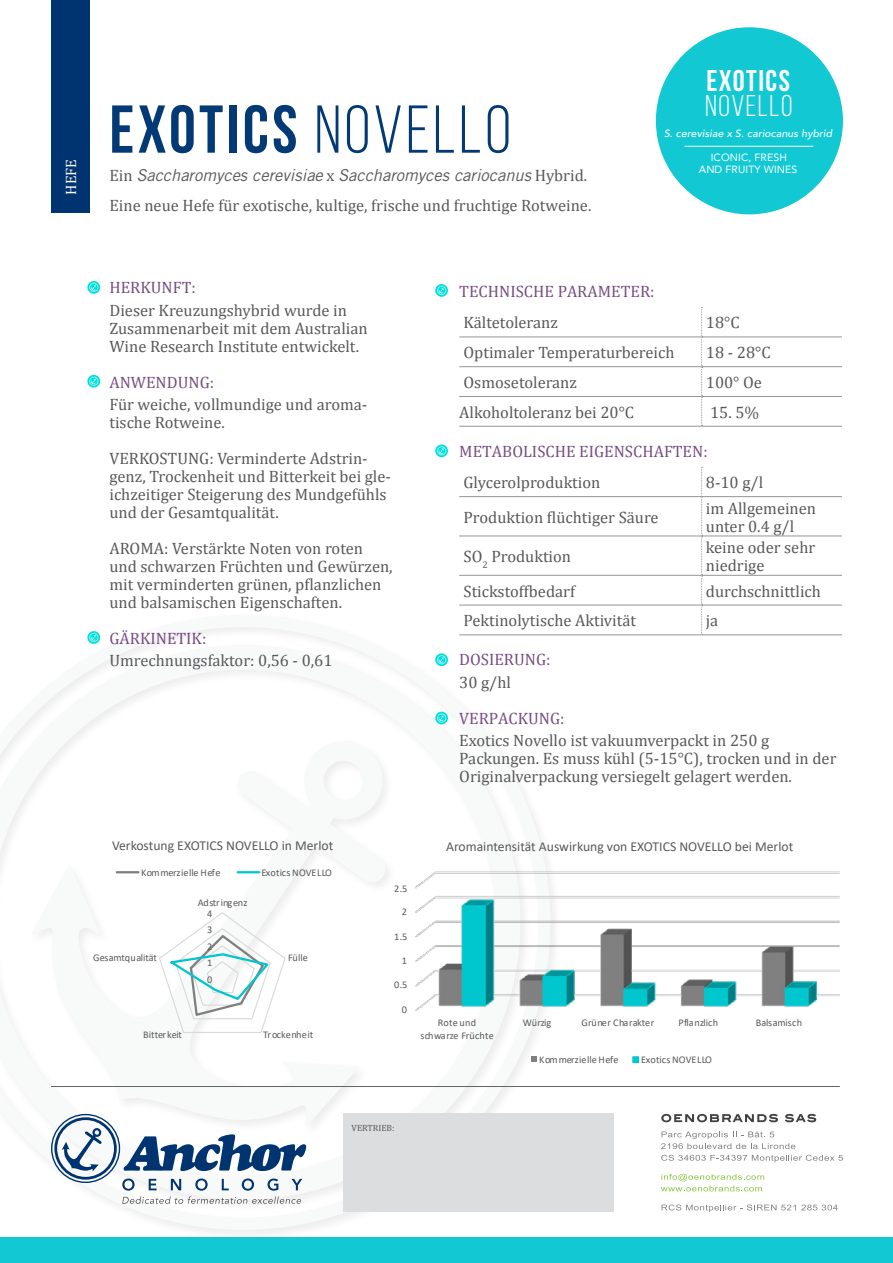
<style>
.page{position:relative;width:893px;height:1263px;background:#fff}
.page>*{position:absolute;margin:0;border:0;box-sizing:border-box;transform-origin:0 0}
.t1{font:700 67.5px "Bebas Neue";letter-spacing:.05em;color:#033a76}
.t2{font:700 30px "Bebas Neue";letter-spacing:.05em;color:#fff}
.t3{font:30px "Bebas Neue";letter-spacing:.05em;color:#fff}
.t4{font:16.5px/18px "Cambria";color:#58595b}
.t5{font:16.5px "Cambria";color:#784d83}
.t6{font:italic 16.5px "Trade Gothic LT Std";color:#58595b}
.t7{font:15px "Cambria";color:#fff}
.t8{font:13.65px "Calibri";color:#595959}
.t9{font:italic 500 10.5px "Avenir";letter-spacing:.01em;color:#fff}
.t10{font:10.5px/12px "Avenir";letter-spacing:.01em;color:#fff;text-align:center}
.t11{font:10.2px/12.6px "Calibri";color:#595959;text-align:center}
.t12{font:9px "Cambria";color:#58595b}
.s1{font-weight:400}
.s2{font-family:"Cambria";font-style:normal}
</style>
<div class="page">
<svg style="left:96px;top:627px;width:455px;height:603px"></svg>
<svg style="left:0;top:645px;width:520px;height:555px"></svg>
<div style="left:51px;top:0;width:38px;height:212px;background:#003471"></div>
<div style="left:343px;top:1114px;width:271px;height:98px;background:#dcddde"></div>
<svg style="left:51px;top:1114px;width:255px;height:90px"></svg>
<div style="left:0;top:1237px;width:893px;height:26px;background:#12c9d3"></div>
<svg style="left:87px;top:281px;width:13px;height:13px"></svg>
<svg style="left:89px;top:283px;width:9px;height:9px"></svg>
<svg style="left:435px;top:284px;width:13px;height:13px"></svg>
<svg style="left:437px;top:286px;width:9px;height:9px"></svg>
<svg style="left:435px;top:444px;width:13px;height:13px"></svg>
<svg style="left:437px;top:446px;width:9px;height:9px"></svg>
<svg style="left:435px;top:653px;width:13px;height:13px"></svg>
<svg style="left:437px;top:655px;width:9px;height:9px"></svg>
<svg style="left:435px;top:712px;width:13px;height:12px"></svg>
<svg style="left:437px;top:713px;width:9px;height:10px"></svg>
<svg style="left:87px;top:375px;width:13px;height:13px"></svg>
<svg style="left:89px;top:377px;width:9px;height:9px"></svg>
<svg style="left:87px;top:631px;width:13px;height:13px"></svg>
<svg style="left:89px;top:633px;width:9px;height:9px"></svg>
<hr style="left:459px;top:337px;width:242px;height:1px;background:#939598">
<hr style="left:702px;top:337px;width:140px;height:1px;background:#939598">
<svg style="left:701px;top:307px;width:2px;height:119px"></svg>
<hr style="left:459px;top:396px;width:243px;height:1px;background:#939598">
<hr style="left:702px;top:396px;width:140px;height:1px;background:#939598">
<hr style="left:459px;top:366px;width:243px;height:1px;background:#939598">
<hr style="left:702px;top:366px;width:140px;height:1px;background:#939598">
<hr style="left:459px;top:426px;width:243px;height:1px;background:#939598">
<hr style="left:702px;top:426px;width:140px;height:1px;background:#939598">
<hr style="left:459px;top:496px;width:242px;height:1px;background:#939598">
<hr style="left:702px;top:496px;width:140px;height:1px;background:#939598">
<svg style="left:701px;top:467px;width:2px;height:167px"></svg>
<hr style="left:459px;top:575px;width:243px;height:1px;background:#939598">
<hr style="left:702px;top:575px;width:140px;height:1px;background:#939598">
<hr style="left:459px;top:536px;width:243px;height:1px;background:#939598">
<hr style="left:702px;top:536px;width:140px;height:1px;background:#939598">
<hr style="left:459px;top:605px;width:243px;height:1px;background:#939598">
<hr style="left:702px;top:605px;width:140px;height:1px;background:#939598">
<hr style="left:459px;top:634px;width:243px;height:1px;background:#939598">
<hr style="left:702px;top:634px;width:140px;height:1px;background:#939598">
<hr style="left:51px;top:1086px;width:789px;height:1px;background:#636466">
<svg style="left:661px;top:1204px;width:177px;height:8px"></svg>
<svg style="left:661px;top:1174px;width:103px;height:17px"></svg>
<svg style="left:661px;top:1155px;width:182px;height:7px"></svg>
<svg style="left:661px;top:1131px;width:134px;height:18px"></svg>
<svg style="left:661px;top:1114px;width:155px;height:8px"></svg>
<div style="left:656px;top:27px;width:187px;height:187px;background:#12c9d3;border-radius:50%"></div>
<hr style="left:684px;top:146px;width:129px;height:1px;background:#fff">
<svg style="left:158px;top:911px;width:129px;height:123px"></svg>
<hr style="left:117px;top:871px;width:21px;height:2px;background:#7f7f7f">
<hr style="left:238px;top:871px;width:21px;height:2px;background:#00c6cd">
<img style="left:414px;top:869px;width:426px;height:142px">
<svg style="left:531px;top:1056px;width:5px;height:6px"></svg>
<div style="left:632px;top:1056px;width:7px;height:7px;border:1px solid #00c6cd"></div>
<p class="t7" style="left:62px;top:195px;width:37px;rotate:-90deg">HEFE</p>
<h1 class="t1" style="left:109px;top:92px;width:403px">EXOTICS <span class="s1">NOVELLO</span></h1>
<p class="t6" style="left:109px;top:166px;width:479px"><span class="s2">Ein</span> Saccharomyces cerevisiae <span class="s2">x</span> Saccharomyces cariocanus <span class="s2">Hybrid.</span></p>
<p class="t4" style="left:109px;top:197px;width:483px">Eine neue Hefe für exotische, kultige, frische und fruchtige Rotweine.</p>
<h2 class="t2" style="left:706px;top:64px;width:85px">EXOTICS</h2>
<h2 class="t3" style="left:705px;top:90px;width:89px">NOVELLO</h2>
<p class="t9" style="left:664px;top:127px;width:170px">S. cerevisiae x S. cariocanus hybrid</p>
<p class="t10" style="left:699px;top:151px;width:100px">ICONIC, FRESH<br>AND FRUITY WINES</p>
<p class="t5" style="left:109px;top:278px;width:88px">HERKUNFT:</p>
<p class="t4" style="left:109px;top:301px;width:260px">Dieser Kreuzungshybrid wurde in<br>Zusammenarbeit mit dem Australian<br>Wine Research Institute entwickelt.</p>
<p class="t5" style="left:109px;top:372px;width:106px">ANWENDUNG:</p>
<p class="t4" style="left:109px;top:395px;width:259px">Für weiche, vollmundige und aroma&shy;tische Rotweine.</p>
<p class="t4" style="left:109px;top:449px;width:283px">VERKOSTUNG: Verminderte Adstrin&shy;genz, Trockenheit und Bitterkeit bei gle&shy;ichzeitiger Steigerung des Mundgefühls und der Gesamtqualität.</p>
<p class="t4" style="left:109px;top:539px;width:285px">AROMA: Verstärkte Noten von roten und schwarzen Früchten und Gewürzen, mit verminderten grünen, pflanzlichen und balsamischen Eigenschaften.</p>
<p class="t5" style="left:109px;top:628px;width:98px">GÄRKINETIK:</p>
<p class="t4" style="left:109px;top:651px;width:225px">Umrechnungsfaktor: 0,56 - 0,61</p>
<p class="t5" style="left:459px;top:282px;width:197px">TECHNISCHE PARAMETER:</p>
<p class="t4" style="left:463px;top:314px;width:96px">Kältetoleranz</p>
<p class="t4" style="left:706px;top:314px;width:35px">18°C</p>
<p class="t4" style="left:463px;top:343px;width:213px">Optimaler Temperaturbereich</p>
<p class="t4" style="left:706px;top:343px;width:66px">18 - 28°C</p>
<p class="t4" style="left:463px;top:373px;width:115px">Osmosetoleranz</p>
<p class="t4" style="left:706px;top:373px;width:58px">100° Oe</p>
<p class="t4" style="left:459px;top:403px;width:176px">Alkoholtoleranz bei 20°C</p>
<p class="t4" style="left:710px;top:403px;width:51px">15. 5%</p>
<p class="t5" style="left:459px;top:441px;width:250px">METABOLISCHE EIGENSCHAFTEN:</p>
<p class="t4" style="left:463px;top:473px;width:138px">Glycerolproduktion</p>
<p class="t4" style="left:706px;top:473px;width:59px">8-10 g/l</p>
<p class="t4" style="left:463px;top:508px;width:197px">Produktion flüchtiger Säure</p>
<p class="t4" style="left:706px;top:499px;width:112px">im Allgemeinen unter 0.4 g/l</p>
<p class="t4" style="left:463px;top:547px;width:109px">SO<sub>2</sub> Produktion</p>
<p class="t4" style="left:706px;top:538px;width:111px">keine oder sehr niedrige</p>
<p class="t4" style="left:463px;top:582px;width:113px">Stickstoffbedarf</p>
<p class="t4" style="left:706px;top:582px;width:117px">durchschnittlich</p>
<p class="t4" style="left:463px;top:612px;width:174px">Pektinolytische Aktivität</p>
<p class="t4" style="left:706px;top:612px;width:14px">ja</p>
<p class="t5" style="left:459px;top:650px;width:93px">DOSIERUNG:</p>
<p class="t4" style="left:459px;top:673px;width:53px">30 g/hl</p>
<p class="t5" style="left:459px;top:708px;width:107px">VERPACKUNG:</p>
<p class="t4" style="left:459px;top:731px;width:379px">Exotics Novello ist vakuumverpackt in 250 g<br>Packungen. Es muss kühl (5-15°C), trocken und in der<br>Originalverpackung versiegelt gelagert werden.</p>
<p class="t8" style="left:112px;top:836px;width:223px">Verkostung EXOTICS NOVELLO in Merlot</p>
<p class="t11" style="left:141px;top:866px;width:81px">Kommerzielle Hefe</p>
<p class="t11" style="left:261px;top:866px;width:72px">Exotics NOVELLO</p>
<p class="t11" style="left:198px;top:896px;width:51px">Adstringenz</p>
<p class="t11" style="left:207px;top:907px;width:7px">4</p>
<p class="t11" style="left:207px;top:923px;width:7px">3</p>
<p class="t11" style="left:93px;top:951px;width:65px">Gesamtqualität</p>
<p class="t11" style="left:207px;top:940px;width:7px">2</p>
<p class="t11" style="left:207px;top:956px;width:7px">1</p>
<p class="t11" style="left:207px;top:973px;width:7px">0</p>
<p class="t11" style="left:288px;top:951px;width:21px">Fülle</p>
<p class="t11" style="left:143px;top:1028px;width:40px">Bitterkeit</p>
<p class="t11" style="left:263px;top:1028px;width:52px">Trockenheit</p>
<p class="t11" style="left:394px;top:881px;width:15px">2.5</p>
<p class="t11" style="left:402px;top:905px;width:7px">2</p>
<p class="t11" style="left:394px;top:930px;width:15px">1.5</p>
<p class="t11" style="left:402px;top:954px;width:7px">1</p>
<p class="t11" style="left:394px;top:978px;width:15px">0.5</p>
<p class="t11" style="left:402px;top:1003px;width:7px">0</p>
<p class="t8" style="left:446px;top:837px;width:349px">Aromaintensität Auswirkung von EXOTICS NOVELLO bei Merlot</p>
<p class="t11" style="left:420px;top:1016px;width:75px">Rote und schwarze Früchte</p>
<p class="t11" style="left:523px;top:1016px;width:30px">Würzig</p>
<p class="t11" style="left:581px;top:1016px;width:75px">Grüner Charakter</p>
<p class="t11" style="left:678px;top:1016px;width:41px">Pflanzlich</p>
<p class="t11" style="left:756px;top:1016px;width:48px">Balsamisch</p>
<p class="t11" style="left:539px;top:1052px;width:81px">Kommerzielle Hefe</p>
<p class="t11" style="left:641px;top:1052px;width:72px">Exotics NOVELLO</p>
<p class="t12" style="left:352px;top:1122px;width:44px">VERTRIEB:</p>
</div>
